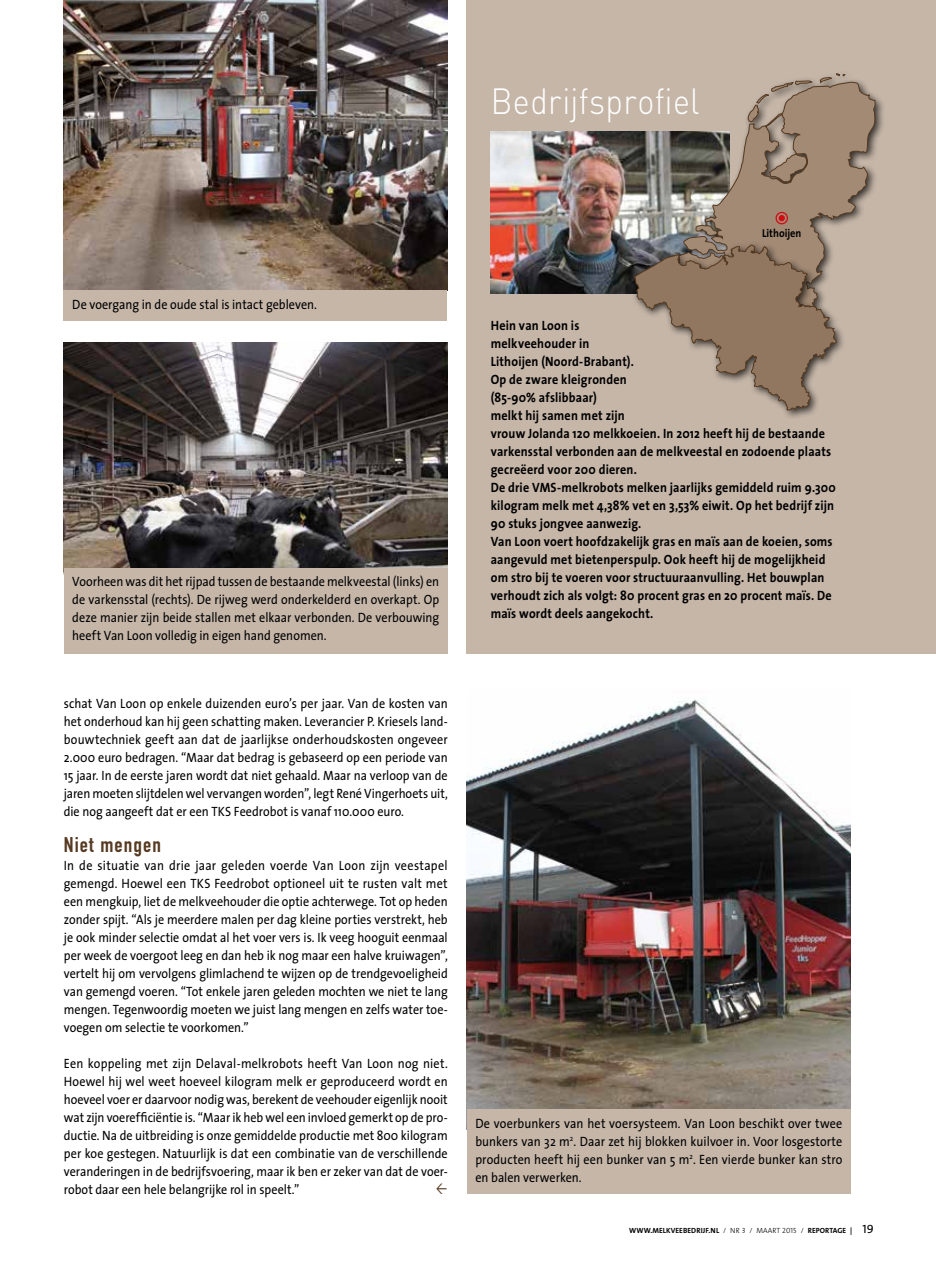
<style>
.page{position:relative;width:936px;height:1263px;background:#fff}
.page>*{position:absolute;margin:0;border:0;box-sizing:border-box;transform-origin:0 0}
.t1{font:300 36px "DIN";letter-spacing:.01em;color:#fff;scale:.9 1}
.t2{font:21px "DIN Engschrift Std";letter-spacing:.05em;color:#563a22;scale:1.05 1}
.t3{font:13.5px/18px "The Sans";color:#000;text-align:justify;scale:.9 1}
.t4{font:700 13.5px/18px "The Sans";letter-spacing:.015em;color:#000;scale:.9 1}
.t5{font:700 11.4px "The Sans";color:#000;scale:.9 1}
.t6{font:700 7.5px "The Sans";letter-spacing:.01em;color:#000}
.s1{font-family:"The Sans Light Caps";font-weight:400}
.s2{font-family:"The Sans Caps";font-weight:400;font-size:12px}
</style>
<div class="page">
<div style="left:467px;top:0;width:468px;height:654px;background:#c5b6a8"></div>
<img style="left:490px;top:132px;width:144px;height:162px">
<div style="left:674px;top:69px;width:211px;height:248px;background:#000;opacity:.75"></div>
<div style="left:630px;top:241px;width:216px;height:179px;background:#000;opacity:.75"></div>
<svg style="left:634px;top:73px;width:241px;height:338px"></svg>
<div style="left:775px;top:212px;width:13px;height:12px;border:1px solid #d20a11;border-radius:50%"></div>
<img style="left:64px;top:0;width:383px;height:290px">
<div style="left:64px;top:290px;width:383px;height:30px;background:#c5b6a8"></div>
<img style="left:467px;top:699px;width:383px;height:410px">
<div style="left:467px;top:1109px;width:383px;height:85px;background:#c5b6a8"></div>
<img style="left:64px;top:343px;width:384px;height:225px">
<div style="left:64px;top:568px;width:384px;height:86px;background:#c5b6a8"></div>
<h1 class="t1" style="left:490px;top:79px;width:233px">Bedrijfsprofiel</h1>
<p class="t3" style="left:72px;top:295px;width:273px">De voergang in de oude stal is intact gebleven.</p>
<p class="t3" style="left:72px;top:572px;width:409px">Voorheen was dit het rijpad tussen de bestaande melkveestal (links) en de varkensstal (rechts). De rijweg werd onderkelderd en overkapt. Op deze manier zijn beide stallen met elkaar verbonden. De verbouwing heeft Van Loon volledig in eigen hand genomen.</p>
<p class="t3" style="left:64px;top:694px;width:428px">schat Van Loon op enkele duizenden euro’s per jaar. Van de kosten van het onderhoud kan hij geen schatting maken. Leverancier P. Kriesels land&shy;bouwtechniek geeft aan dat de jaarlijkse onderhoudskosten ongeveer 2.000 euro bedragen. “Maar dat bedrag is gebaseerd op een periode van 15 jaar. In de eerste jaren wordt dat niet gehaald. Maar na verloop van de jaren moeten slijtdelen wel vervangen worden”, legt René Vingerhoets uit, die nog aangeeft dat er een TKS Feedrobot is vanaf 110.000 euro.</p>
<h2 class="t2" style="left:64px;top:832px;width:94px">Niet mengen</h2>
<p class="t3" style="left:64px;top:856px;width:428px">In de situatie van drie jaar geleden voerde Van Loon zijn veestapel gemengd. Hoewel een TKS Feedrobot optioneel uit te rusten valt met een mengkuip, liet de melkveehouder die optie achterwege. Tot op heden zonder spijt. “Als je meerdere malen per dag kleine porties verstrekt, heb je ook minder selectie omdat al het voer vers is. Ik veeg hooguit eenmaal per week de voergoot leeg en dan heb ik nog maar een halve kruiwagen”, vertelt hij om vervolgens glimlachend te wijzen op de trendgevoeligheid van gemengd voeren. “Tot enkele jaren geleden mochten we niet te lang mengen. Tegenwoordig moeten we juist lang mengen en zelfs water toe&shy;voegen om selectie te voorkomen.”</p>
<p class="t3" style="left:64px;top:1054px;width:428px">Een koppeling met zijn Delaval-melkrobots heeft Van Loon nog niet.<br>Hoewel hij wel weet hoeveel kilogram melk er geproduceerd wordt en hoeveel voer er daarvoor nodig was, berekent de veehouder eigenlijk nooit wat zijn voerefficiëntie is. “Maar ik heb wel een invloed gemerkt op de pro&shy;ductie. Na de uitbreiding is onze gemiddelde productie met 800 kilogram per koe gestegen. Natuurlijk is dat een combinatie van de verschillende veranderingen in de bedrijfsvoering, maar ik ben er zeker van dat de voer&shy;robot daar een hele belangrijke rol in speelt.”</p>
<p class="t5" style="left:762px;top:224px;width:45px">Lithoijen</p>
<p class="t4" style="left:490px;top:316px;width:385px">Hein van Loon is<br>melkveehouder in<br>Lithoijen (Noord-Brabant).<br>Op de zware kleigronden<br>(85-90% afslibbaar)<br>melkt hij samen met zijn<br>vrouw Jolanda 120 melkkoeien. In 2012 heeft hij de bestaande varkensstal verbonden aan de melkveestal en zodoende plaats gecreëerd voor 200 dieren.<br>De drie VMS-melkrobots melken jaarlijks gemiddeld ruim 9.300 kilogram melk met 4,38% vet en 3,53% eiwit. Op het bedrijf zijn 90 stuks jongvee aanwezig.<br>Van Loon voert hoofdzakelijk gras en maïs aan de koeien, soms aangevuld met bietenperspulp. Ook heeft hij de mogelijkheid om stro bij te voeren voor structuuraanvulling. Het bouwplan verhoudt zich als volgt: 80 procent gras en 20 procent maïs. De maïs wordt deels aangekocht.</p>
<p class="t3" style="left:475px;top:1114px;width:409px">De voerbunkers van het voersysteem. Van Loon beschikt over twee bunkers van 32 m<sup>2</sup>. Daar zet hij blokken kuilvoer in. Voor losgestorte producten heeft hij een bunker van 5 m<sup>2</sup>. Een vierde bunker kan stro en balen verwerken.</p>
<p class="t6" style="left:629px;top:1224px;width:246px">WWW.MELKVEEBEDRIJF.NL <span class="s1">/ NR 3 / MAART 2015 /</span> REPORTAGE | <span class="s2">19</span></p>
</div>
